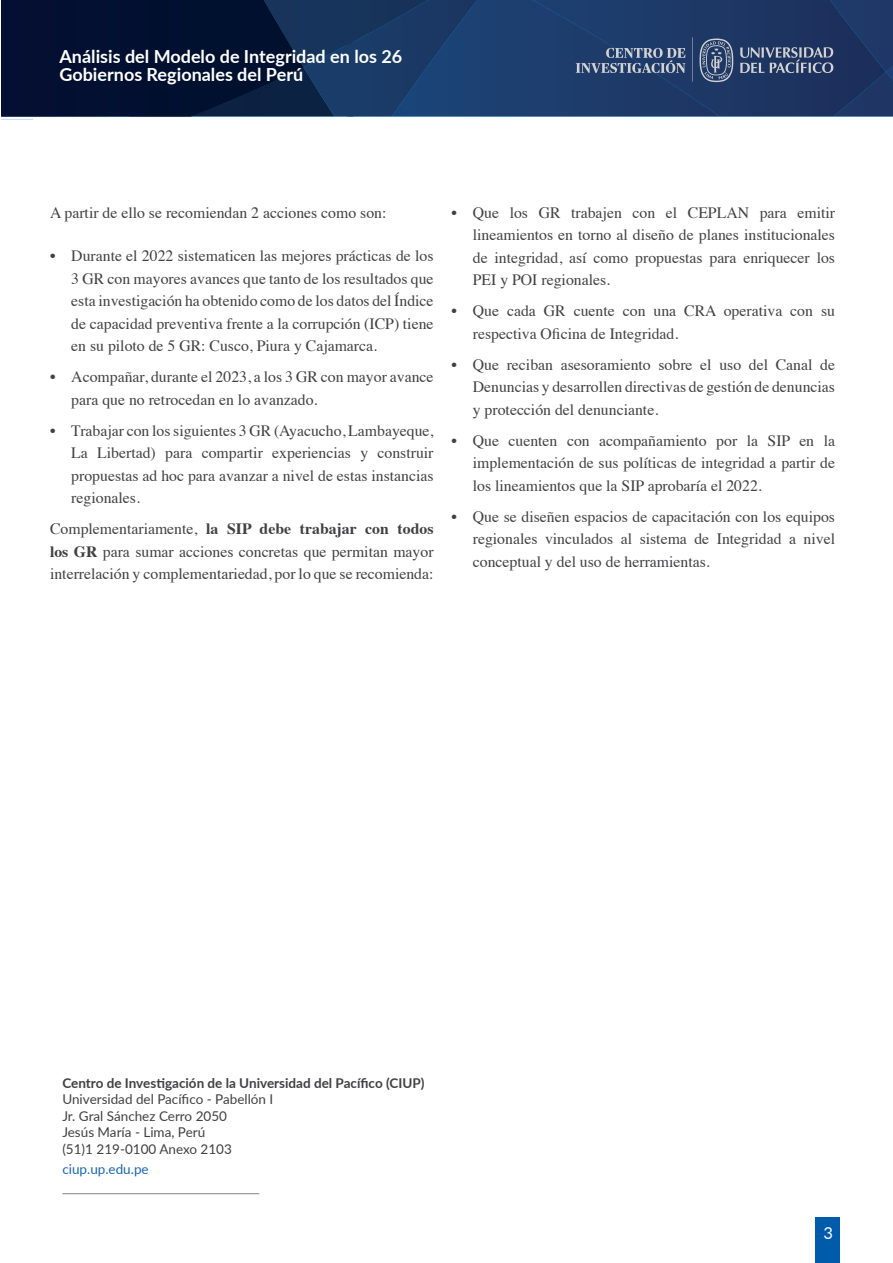
<style>
.page{position:relative;width:893px;height:1263px;background:#fff}
.page>*{position:absolute;margin:0;border:0;box-sizing:border-box;transform-origin:0 0}
.t1{font:700 18px/18px "Lato";color:#fff}
.t2{font:16.5px "Lato";color:#fff}
.t3{font:15.75px/22.5px "Times";color:#414042;text-align:justify}
.t4{font:13.5px/16.5px "Lato";color:#414042}
.t5{font:700 13.5px "Lato";color:#414042}
.t6{font:13.5px "Lato";color:#1966b1}
.s1{font-weight:700}
</style>
<div class="page">
<div style="left:815px;top:1217px;width:25px;height:46px;background:#005cab"></div>
<svg style="left:1px;top:0;width:892px;height:118px;background:#193059"></svg>
<hr style="left:62px;top:1193px;width:197px;height:1px;background:#808285">
<p class="t1" style="left:59px;top:47px;width:344px">Análisis del Modelo de Integridad en los 26<br>Gobiernos Regionales del Perú</p>
<p class="t3" style="left:50px;top:200px;width:338px">A partir de ello se recomiendan 2 acciones como son:</p>
<p class="t3" style="left:71px;top:243px;width:364px;text-indent:-21px">• Durante el 2022 sistematicen las mejores prácticas de los 3 GR con mayores avances que tanto de los resultados que esta investigación ha obtenido como de los datos del Índice de capacidad preventiva frente a la corrupción (ICP) tiene en su piloto de 5 GR: Cusco, Piura y Cajamarca.</p>
<p class="t3" style="left:71px;top:364px;width:364px;text-indent:-21px">• Acompañar, durante el 2023, a los 3 GR con mayor avance para que no retrocedan en lo avanzado.</p>
<p class="t3" style="left:71px;top:418px;width:364px;text-indent:-21px">• Trabajar con los siguientes 3 GR (Ayacucho, Lambayeque, La Libertad) para compartir experiencias y construir propuestas ad hoc para avanzar a nivel de estas instancias regionales.</p>
<p class="t3" style="left:50px;top:516px;width:385px">Complementariamente, <span class="s1">la SIP debe trabajar con todos los GR</span> para sumar acciones concretas que permitan mayor interrelación y complementariedad, por lo que se recomienda:</p>
<p class="t3" style="left:473px;top:200px;width:364px;text-indent:-21px">• Que los GR trabajen con el CEPLAN para emitir lineamientos en torno al diseño de planes institucionales de integridad, así como propuestas para enriquecer los PEI y POI regionales.</p>
<p class="t3" style="left:473px;top:298px;width:364px;text-indent:-21px">• Que cada GR cuente con una CRA operativa con su respectiva Oficina de Integridad.</p>
<p class="t3" style="left:473px;top:352px;width:364px;text-indent:-21px">• Que reciban asesoramiento sobre el uso del Canal de Denuncias y desarrollen directivas de gestión de denuncias y protección del denunciante.</p>
<p class="t3" style="left:473px;top:428px;width:364px;text-indent:-21px">• Que cuenten con acompañamiento por la SIP en la implementación de sus políticas de integridad a partir de los lineamientos que la SIP aprobaría el 2022.</p>
<p class="t3" style="left:473px;top:504px;width:364px;text-indent:-21px">• Que se diseñen espacios de capacitación con los equipos regionales vinculados al sistema de Integridad a nivel conceptual y del uso de herramientas.</p>
<p class="t5" style="left:62px;top:1073px;width:364px">Centro de Investigación de la Universidad del Pacífico (CIUP)</p>
<p class="t4" style="left:62px;top:1091px;width:212px">Universidad del Pacífico - Pabellón I<br>Jr. Gral Sánchez Cerro 2050<br>Jesús María - Lima, Perú<br>(51)1 219-0100 Anexo 2103</p>
<p class="t6" style="left:62px;top:1159px;width:88px">ciup.up.edu.pe</p>
<p class="t2" style="left:823px;top:1221px;width:11px">3</p>
</div>
